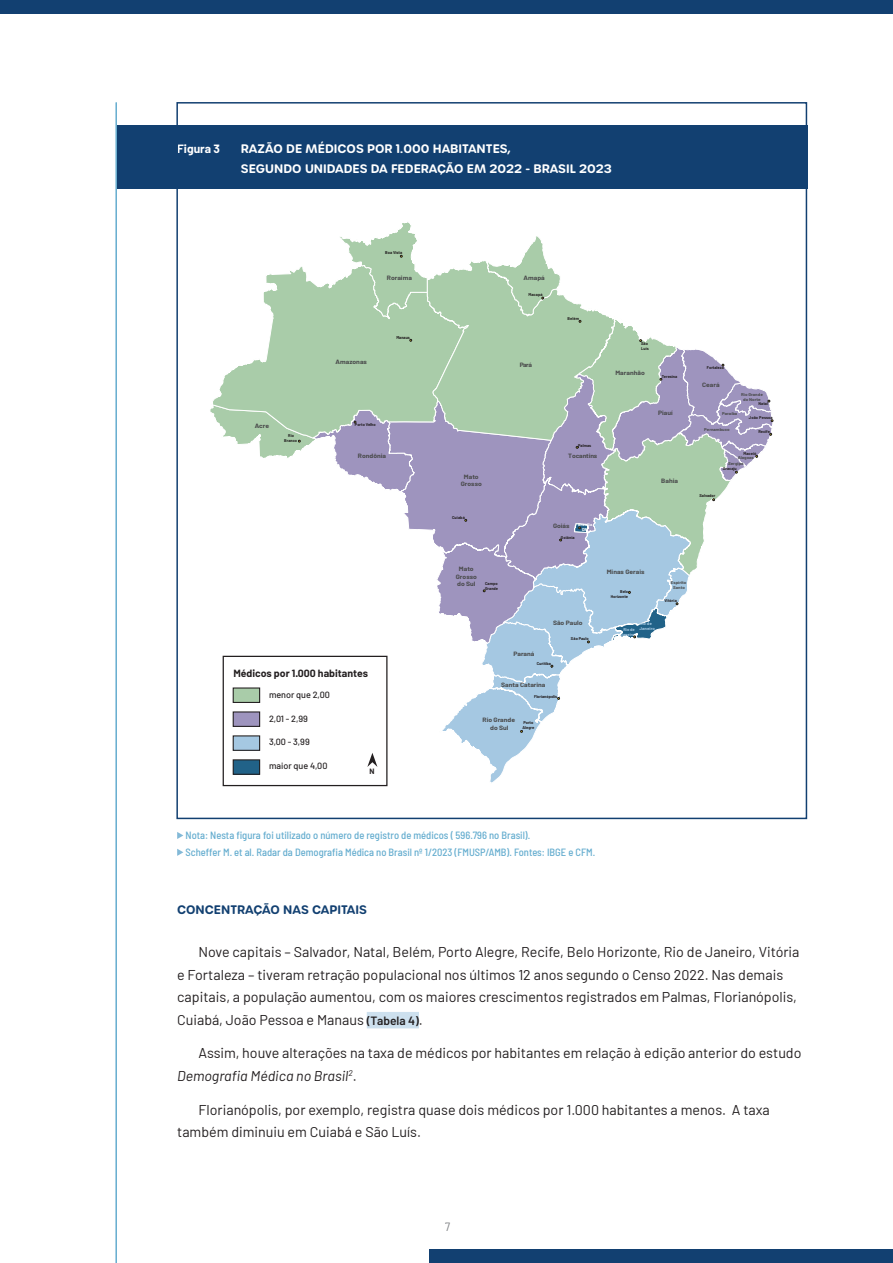
<style>
.page{position:relative;width:893px;height:1263px;background:#fff}
.page>*{position:absolute;margin:0;border:0;box-sizing:border-box;transform-origin:0 0}
.Texto_corrido{font:14.25px/22.5px "Barlow";color:#231f20}
.t1{font:600 12px/19.5px "Urbane Rounded";color:#fff}
.t2{font:600 12px "Urbane Rounded";color:#124071}
.t3{font:700 12px "Barlow";color:#fff}
.t4{font:semi-condensed 12px "Barlow";color:#808285}
.Fonte{font:500 semi-condensed 10.5px "Barlow";color:#65adcf}
.t5{font:500 9.45px "Barlow";color:#231f20}
.Texto_corrido-2{font:500 9px "Barlow";color:#231f20}
.t6{font:700 7.65px "Barlow";color:#231f20}
.t7{font:700 7.5px "Barlow";color:#231f20}
.t8{font:700 6px/7.4px "Barlow";color:#494a4b;text-align:center;scale:1.12 1}
.t9{font:700 4.2px "Barlow";color:#231f20}
.t10{font:700 4.05px/4.8px "Barlow";color:#231f20}
.t11{font:700 4.05px/4.8px "Barlow";color:#494a4b;text-align:center;scale:1.12 1}
.t12{font:700 4.05px "Barlow";letter-spacing:.025em;color:#231f20}
.t13{font:700 4.05px/4.8px "Barlow";color:#a5c8e2;scale:1.12 1}
.t14{font:700 4.05px/4.8px "Barlow";color:#a5c8e2;text-align:right}
.t15{font:700 4.05px "Barlow";letter-spacing:.025em;color:#fff}
.t16{font:700 4.05px "Barlow";letter-spacing:.025em;color:#fff;scale:1.12 1}
.s1{font-weight:600;font-size:12px}
.s2{font-style:italic}
</style>
<div class="page">
<div style="left:429px;top:1250px;width:464px;height:13px;background:#124071"></div>
<div style="left:0;top:0;width:893px;height:13px;background:#124071"></div>
<hr style="left:115px;top:103px;width:2px;height:1160px;background:#65adcf">
<div style="left:117px;top:125px;width:691px;height:63px;background:#124071"></div>
<svg style="left:177px;top:832px;width:6px;height:7px"></svg>
<svg style="left:177px;top:849px;width:6px;height:7px"></svg>
<div style="left:367px;top:1012px;width:52px;height:16px;background:#cde0ee"></div>
<svg style="left:210px;top:222px;width:564px;height:562px"></svg>
<div style="left:266px;top:688px;width:77px;height:88px;background:#fff"></div>
<div style="left:229px;top:661px;width:105px;height:23px;background:#fff"></div>
<p class="t3" style="left:177px;top:141px;width:44px">Figura 3</p>
<p class="t1" style="left:241px;top:139px;width:372px">RAZÃO DE MÉDICOS POR 1.000 HABITANTES,<br>SEGUNDO UNIDADES DA FEDERAÇÃO EM 2022 - BRASIL 2023</p>
<p class="t9" style="left:385px;top:249px;width:18px">Boa Vista</p>
<p class="t8" style="left:387px;top:273px;width:24px">Roraima</p>
<p class="t8" style="left:524px;top:273px;width:20px">Amapá</p>
<p class="t8" style="left:255px;top:422px;width:14px">Acre</p>
<p class="t10" style="left:284px;top:433px;width:14px;text-align:center">Rio<br>Branco</p>
<p class="t8" style="left:336px;top:358px;width:29px">Amazonas</p>
<p class="t9" style="left:396px;top:334px;width:15px">Manaus</p>
<p class="t10" style="left:355px;top:422px;width:22px">Porto Velho</p>
<p class="t8" style="left:358px;top:451px;width:27px">Rondônia</p>
<p class="t6" style="left:233px;top:665px;width:100px">Médicos por 1.000 habitantes</p>
<p class="Texto_corrido-2" style="left:269px;top:688px;width:62px">menor que 2,00</p>
<p class="Texto_corrido-2" style="left:269px;top:712px;width:40px">2,01 - 2,99</p>
<p class="Texto_corrido-2" style="left:269px;top:736px;width:42px">3,00 - 3,99</p>
<p class="Texto_corrido-2" style="left:269px;top:759px;width:60px">maior que 4,00</p>
<p class="t5" style="left:270px;top:689px;width:46px">0,00 - 2,00</p>
<p class="t5" style="left:270px;top:711px;width:44px">2,01 0 2,99</p>
<p class="t5" style="left:270px;top:735px;width:44px">3,00 - 3,99</p>
<p class="t5" style="left:270px;top:759px;width:63px">maior que 4,00</p>
<p class="t7" style="left:369px;top:766px;width:7px">N</p>
<p class="t10" style="left:528px;top:292px;width:16px">Macapá</p>
<p class="t8" style="left:520px;top:361px;width:12px">Pará</p>
<p class="t10" style="left:567px;top:315px;width:13px">Belém</p>
<p class="t10" style="left:641px;top:340px;width:9px">São<br>Luís</p>
<p class="t8" style="left:615px;top:368px;width:28px">Maranhão</p>
<p class="t10" style="left:662px;top:373px;width:17px">Teresina</p>
<p class="t8" style="left:461px;top:473px;width:20px">Mato<br>Grosso</p>
<p class="t10" style="left:578px;top:443px;width:15px">Palmas</p>
<p class="t8" style="left:568px;top:451px;width:27px">Tocantins</p>
<p class="t8" style="left:658px;top:409px;width:15px">Piauí</p>
<p class="t8" style="left:661px;top:477px;width:16px">Bahia</p>
<p class="t10" style="left:452px;top:514px;width:14px">Cuiabá</p>
<p class="t8" style="left:456px;top:565px;width:20px">Mato<br>Grosso do Sul</p>
<p class="t10" style="left:485px;top:581px;width:14px">Campo<br>Grande</p>
<p class="t8" style="left:553px;top:521px;width:16px">Goiás</p>
<p class="t15" style="left:578px;top:522px;width:16px">Brasília</p>
<p class="t16" style="left:582px;top:527px;width:6px">DF</p>
<p class="t12" style="left:561px;top:535px;width:15px">Goiânia</p>
<p class="t8" style="left:553px;top:618px;width:28px">São Paulo</p>
<p class="t10" style="left:571px;top:635px;width:19px">São Paulo</p>
<p class="t8" style="left:513px;top:650px;width:20px">Paraná</p>
<p class="t8" style="left:501px;top:681px;width:41px">Santa Catarina</p>
<p class="t8" style="left:482px;top:716px;width:31px">Rio Grande do Sul</p>
<p class="t10" style="left:537px;top:661px;width:16px">Curitiba</p>
<p class="t10" style="left:534px;top:694px;width:25px">Florianópolis</p>
<p class="t10" style="left:522px;top:720px;width:13px">Porto<br>Alegre</p>
<p class="t8" style="left:607px;top:567px;width:35px">Minas Gerais</p>
<p class="t10" style="left:611px;top:589px;width:19px;text-align:right">Belo<br>Horizonte</p>
<p class="t13" style="left:640px;top:620px;width:15px">Rio de<br>Janeiro</p>
<p class="t14" style="left:621px;top:626px;width:15px">Rio de<br>Janeiro</p>
<p class="t11" style="left:671px;top:579px;width:15px">Espírito<br>Santo</p>
<p class="t12" style="left:664px;top:598px;width:14px">Vitória</p>
<p class="t10" style="left:707px;top:364px;width:18px">Fortaleza</p>
<p class="t8" style="left:702px;top:380px;width:17px">Ceará</p>
<p class="t11" style="left:741px;top:392px;width:21px">Rio Grande do Norte</p>
<p class="t10" style="left:759px;top:401px;width:11px">Natal</p>
<p class="t12" style="left:749px;top:415px;width:25px">João Pessoa</p>
<p class="t10" style="left:758px;top:428px;width:13px">Recife</p>
<p class="t10" style="left:743px;top:451px;width:15px">Maceió</p>
<p class="t11" style="left:722px;top:411px;width:15px">Paraíba</p>
<p class="t11" style="left:704px;top:427px;width:24px">Pernambuco</p>
<p class="t11" style="left:728px;top:454px;width:24px;line-height:6.1px;text-align:left;text-indent:10px">Alagoas<br>Sergipe</p>
<p class="t10" style="left:723px;top:466px;width:15px">Aracaju</p>
<p class="t10" style="left:699px;top:493px;width:17px">Salvador</p>
<p class="Fonte" style="left:185px;top:828px;width:346px">Nota: Nesta figura foi utilizado o número de registro de médicos ( 596.796 no Brasil).</p>
<p class="Fonte" style="left:185px;top:844px;width:411px">Scheffer M. et al. Radar da Demografia Médica no Brasil nº 1/2023 (FMUSP/AMB). Fontes: IBGE e CFM.</p>
<p class="t2" style="left:177px;top:901px;width:191px">CONCENTRAÇÃO NAS CAPITAIS</p>
<p class="Texto_corrido" style="left:177px;top:940px;width:624px;text-indent:21px">Nove capitais – Salvador, Natal, Belém, Porto Alegre, Recife, Belo Horizonte, Rio de Janeiro, Vitória e Fortaleza – tiveram retração populacional nos últimos 12 anos segundo o Censo 2022. Nas demais capitais, a população aumentou, com os maiores crescimentos registrados em Palmas, Florianópolis, Cuiabá, João Pessoa e Manaus <span class="s1">(Tabela 4)</span>.</p>
<p class="Texto_corrido" style="left:177px;top:1041px;width:626px;text-indent:21px">Assim, houve alterações na taxa de médicos por habitantes em relação à edição anterior do estudo<br><span class="s2">Demografia Médica no Brasil</span><sup>2</sup>.</p>
<p class="Texto_corrido" style="left:177px;top:1097px;width:594px;text-indent:21px">Florianópolis, por exemplo, registra quase dois médicos por 1.000 habitantes a menos. A taxa também diminuiu em Cuiabá e São Luís.</p>
<p class="t4" style="left:445px;top:1218px;width:7px">7</p>
</div>
